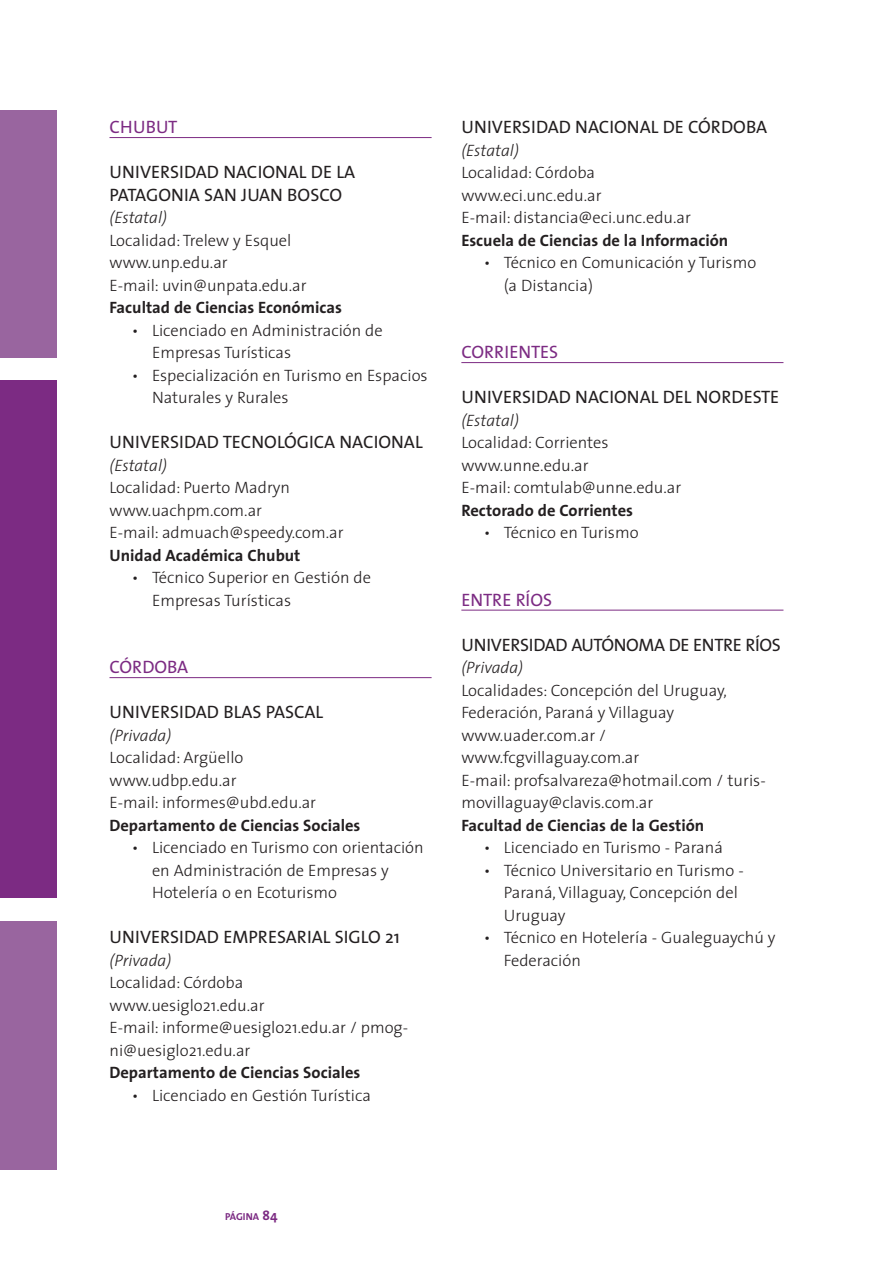
<style>
.page{position:relative;width:893px;height:1263px;background:#fff}
.page>*{position:absolute;margin:0;border:0;box-sizing:border-box;transform-origin:0 0}
.t1{font:18px/22.5px "The Sans";color:#231f20}
.t2{font:18px "The Sans";color:#7c2b83}
.t3{font:18px "The Sans";letter-spacing:-.02em;color:#231f20}
.t4{font:300 16.5px/22.5px "The Sans";color:#231f20}
.t5{font:700 16.5px "The Sans";color:#231f20}
.t6{font:italic 300 16.5px "The Sans";color:#231f20}
.t7{font:700 10.2px "The Sans";color:#7c2b83}
.s1{font-size:13.5px}
</style>
<div class="page">
<hr style="left:110px;top:137px;width:322px;height:1px;background:#7c2b83">
<hr style="left:110px;top:677px;width:322px;height:1px;background:#7c2b83">
<hr style="left:461px;top:362px;width:322px;height:1px;background:#7c2b83">
<hr style="left:461px;top:610px;width:322px;height:1px;background:#7c2b83">
<div style="left:0;top:381px;width:56px;height:517px;background:#7c2b83"></div>
<div style="left:0;top:111px;width:56px;height:247px;background:#99659f"></div>
<div style="left:0;top:921px;width:56px;height:248px;background:#99659f"></div>
<p class="t2" style="left:110px;top:119px;width:70px">CHUBUT</p>
<p class="t1" style="left:110px;top:163px;width:247px">UNIVERSIDAD NACIONAL DE LA<br>PATAGONIA SAN JUAN BOSCO</p>
<p class="t6" style="left:110px;top:210px;width:59px">(Estatal)</p>
<p class="t4" style="left:110px;top:231px;width:199px">Localidad: Trelew y Esquel www.unp.edu.ar<br>E-mail: uvin@unpata.edu.ar</p>
<p class="t5" style="left:110px;top:300px;width:234px">Facultad de Ciencias Económicas</p>
<p class="t4" style="left:152px;top:321px;width:232px;text-indent:-20px">• Licenciado en Administración de<br>Empresas Turísticas</p>
<p class="t4" style="left:152px;top:366px;width:277px;text-indent:-20px">• Especialización en Turismo en Espacios<br>Naturales y Rurales</p>
<p class="t1" style="left:110px;top:433px;width:315px">UNIVERSIDAD TECNOLÓGICA NACIONAL</p>
<p class="t6" style="left:110px;top:458px;width:59px">(Estatal)</p>
<p class="t4" style="left:110px;top:479px;width:236px">Localidad: Puerto Madryn www.uachpm.com.ar<br>E-mail: admuach@speedy.com.ar</p>
<p class="t5" style="left:110px;top:548px;width:192px">Unidad Académica Chubut</p>
<p class="t4" style="left:152px;top:568px;width:220px;text-indent:-20px">• Técnico Superior en Gestión de<br>Empresas Turísticas</p>
<p class="t2" style="left:110px;top:659px;width:80px">CÓRDOBA</p>
<p class="t1" style="left:110px;top:703px;width:215px">UNIVERSIDAD BLAS PASCAL</p>
<p class="t6" style="left:110px;top:728px;width:63px">(Privada)</p>
<p class="t4" style="left:110px;top:749px;width:208px">Localidad: Argüello www.udbp.edu.ar<br>E-mail: informes@ubd.edu.ar</p>
<p class="t5" style="left:110px;top:818px;width:252px">Departamento de Ciencias Sociales</p>
<p class="t4" style="left:152px;top:838px;width:273px;text-indent:-20px">• Licenciado en Turismo con orientación en Administración de Empresas y<br>Hotelería o en Ecoturismo</p>
<p class="t1" style="left:110px;top:928px;width:292px">UNIVERSIDAD EMPRESARIAL SIGLO 21</p>
<p class="t6" style="left:110px;top:953px;width:63px">(Privada)</p>
<p class="t4" style="left:110px;top:974px;width:300px">Localidad: Córdoba<br>www.uesiglo21.edu.ar<br>E-mail: informe@uesiglo21.edu.ar / pmog&shy;ni@uesiglo21.edu.ar</p>
<p class="t5" style="left:110px;top:1065px;width:252px">Departamento de Ciencias Sociales</p>
<p class="t4" style="left:132px;top:1086px;width:241px">• Licenciado en Gestión Turística</p>
<p class="t1" style="left:461px;top:118px;width:307px">UNIVERSIDAD NACIONAL DE CÓRDOBA</p>
<p class="t6" style="left:461px;top:143px;width:59px">(Estatal)</p>
<p class="t4" style="left:461px;top:164px;width:231px">Localidad: Córdoba www.eci.unc.edu.ar<br>E-mail: distancia@eci.unc.edu.ar</p>
<p class="t5" style="left:461px;top:233px;width:268px">Escuela de Ciencias de la Información</p>
<p class="t4" style="left:504px;top:253px;width:254px;text-indent:-20px">• Técnico en Comunicación y Turismo (a Distancia)</p>
<p class="t2" style="left:461px;top:344px;width:98px">CORRIENTES</p>
<p class="t1" style="left:461px;top:388px;width:319px">UNIVERSIDAD NACIONAL DEL NORDESTE</p>
<p class="t6" style="left:461px;top:413px;width:59px">(Estatal)</p>
<p class="t4" style="left:461px;top:434px;width:221px">Localidad: Corrientes www.unne.edu.ar<br>E-mail: comtulab@unne.edu.ar</p>
<p class="t5" style="left:461px;top:503px;width:173px">Rectorado de Corrientes</p>
<p class="t4" style="left:484px;top:523px;width:156px">• Técnico en Turismo</p>
<p class="t2" style="left:461px;top:591px;width:92px">ENTRE RÍOS</p>
<p class="t3" style="left:461px;top:636px;width:321px">UNIVERSIDAD AUTÓNOMA DE ENTRE RÍOS</p>
<p class="t6" style="left:461px;top:660px;width:63px">(Privada)</p>
<p class="t4" style="left:461px;top:681px;width:306px">Localidades: Concepción del Uruguay,<br>Federación, Paraná y Villaguay www.uader.com.ar / www.fcgvillaguay.com.ar<br>E-mail: profsalvareza@hotmail.com / turis&shy;movillaguay@clavis.com.ar</p>
<p class="t5" style="left:461px;top:818px;width:244px">Facultad de Ciencias de la Gestión</p>
<p class="t4" style="left:484px;top:838px;width:241px">• Licenciado en Turismo - Paraná</p>
<p class="t4" style="left:504px;top:861px;width:241px;text-indent:-20px">• Técnico Universitario en Turismo -<br>Paraná, Villaguay, Concepción del<br>Uruguay</p>
<p class="t4" style="left:504px;top:928px;width:273px;text-indent:-20px">• Técnico en Hotelería - Gualeguaychú y<br>Federación</p>
<p class="t7" style="left:225px;top:1212px;width:54px">PÁGINA <span class="s1">84</span></p>
</div>
